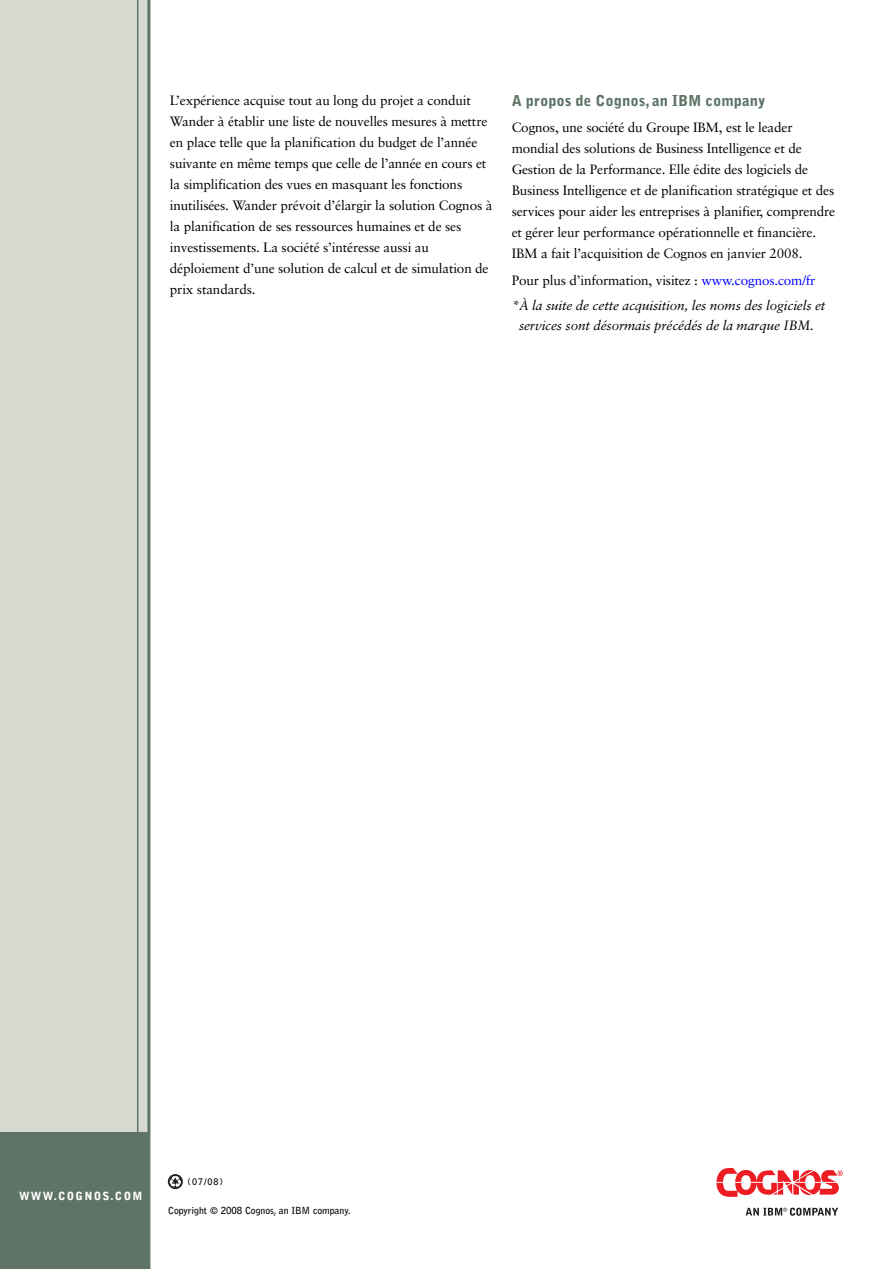
<style>
.page{position:relative;width:891px;height:1269px;background:#fff}
.page>*{position:absolute;margin:0;border:0;box-sizing:border-box;transform-origin:0 0}
.t1{font:900 15px "Bell Gothic";color:#5e7467}
.t2{font:13.5px/21px "Sabon";letter-spacing:-.01em;color:#000}
.t3{font:italic 13.5px/25.5px "Sabon";letter-spacing:-.01em;color:#000}
.t4{font:900 11.25px "Bell Gothic";letter-spacing:.11em;color:#fff}
.t5{font:700 9.75px "Bell Gothic";letter-spacing:-.005em;color:#000}
.t6{font:700 9px "Bell Gothic";color:#000}
.s1{font-style:normal}
.s2{font-style:normal;color:#00f}
</style>
<div class="page">
<div style="left:0;top:0;width:150px;height:1132px;background:#d6d9d0"></div>
<div style="left:0;top:1132px;width:150px;height:137px;background:#5e7467"></div>
<hr style="left:137px;top:0;width:1px;height:1269px;background:#5e7467">
<hr style="left:147px;top:0;width:3px;height:1269px;background:#5e7467">
<svg style="left:168px;top:1174px;width:15px;height:15px"></svg>
<svg style="left:716px;top:1168px;width:127px;height:29px"></svg>
<svg style="left:746px;top:1208px;width:92px;height:8px"></svg>
<p class="t2" style="left:170px;top:91px;width:324px">L’expérience acquise tout au long du projet a conduit Wander à établir une liste de nouvelles mesures à mettre en place telle que la planification du budget de l’année suivante en même temps que celle de l’année en cours et la simplification des vues en masquant les fonctions inutilisées. Wander prévoit d’élargir la solution Cognos à la planification de ses ressources humaines et de ses investissements. La société s’intéresse aussi au déploiement d’une solution de calcul et de simulation de prix standards.</p>
<p class="t1" style="left:512px;top:95px;width:255px">A propos de Cognos, an IBM company</p>
<p class="t2" style="left:512px;top:118px;width:325px">Cognos, une société du Groupe IBM, est le leader mondial des solutions de Business Intelligence et de Gestion de la Performance. Elle édite des logiciels de Business Intelligence et de planification stratégique et des services pour aider les entreprises à planifier, comprendre et gérer leur performance opérationnelle et financière.<br>IBM a fait l’acquisition de Cognos en janvier 2008.</p>
<p class="t3" style="left:512px;top:268px;width:315px"><span class="s1">Pour plus d’information, visitez :</span> <span class="s2">www.cognos.com/fr </span>*À la suite de cette acquisition, les noms des logiciels et</p>
<p class="t3" style="left:519px;top:313px;width:296px">services sont désormais précédés de la marque IBM.</p>
<p class="t4" style="left:19px;top:1192px;width:125px">WWW.COGNOS.COM</p>
<p class="t6" style="left:188px;top:1179px;width:37px">(07/08)</p>
<p class="t5" style="left:168px;top:1207px;width:184px">Copyright © 2008 Cognos, an IBM company.</p>
</div>
